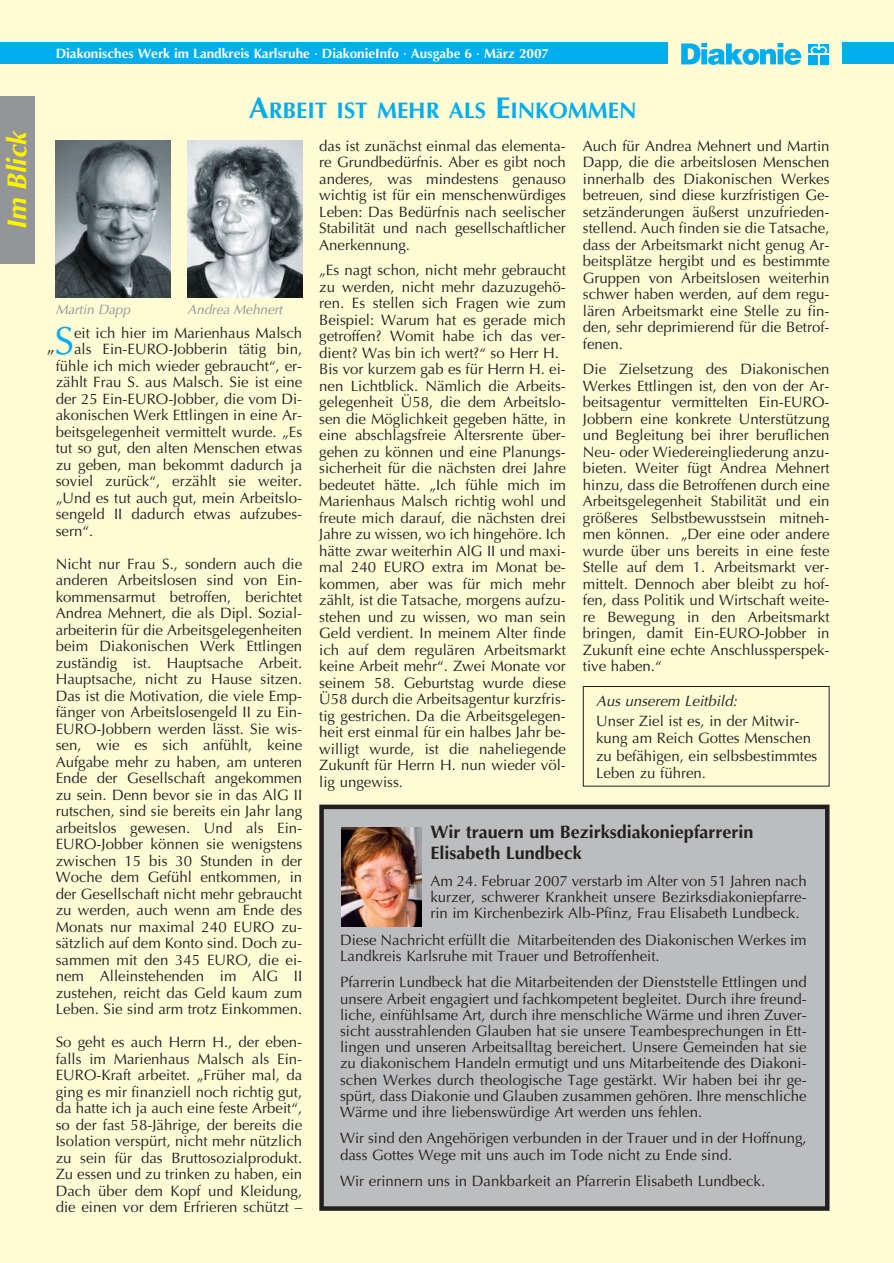
<style>
.page{position:relative;width:894px;height:1263px;background:#fffbd5}
.page>*{position:absolute;margin:0;border:0;box-sizing:border-box;transform-origin:0 0}
.t1{font:39.15px "Optima";color:#00adef}
.t2{font:italic 700 27px "Optima";color:#fff200}
.t3{font:700 22.5px "Optima";color:#00adef}
.t4{font:700 18px/21px "Optima";color:#231f20}
.t5{font:18px "Optima";color:#231f20}
.t6{font:15px/16.5px "Optima";color:#231f20;text-align:justify}
.t7{font:italic 15px "Optima";color:#231f20}
.t8{font:700 13.5px "Optima";color:#fff}
.t9{font:italic 13.5px "Optima";color:#939598}
.s1{font-size:30px}
</style>
<div class="page">
<div style="left:842px;top:43px;width:52px;height:21px;background:#00adef"></div>
<div style="left:0;top:43px;width:668px;height:21px;background:#00adef"></div>
<svg style="left:681px;top:43px;width:120px;height:22px"></svg>
<div style="left:809px;top:44px;width:20px;height:20px;background:#00adef"></div>
<hr style="left:818px;top:44px;width:2px;height:21px;background:#fff">
<hr style="left:808px;top:53px;width:21px;height:2px;background:#fff">
<svg style="left:818px;top:46px;width:9px;height:9px"></svg>
<svg style="left:812px;top:43px;width:13px;height:10px"></svg>
<div style="left:0;top:96px;width:34px;height:168px;background:#939598"></div>
<img style="left:188px;top:140px;width:114px;height:157px">
<img style="left:56px;top:140px;width:114px;height:157px">
<div style="left:322px;top:807px;width:505px;height:402px;background:#bbbdbf"></div>
<div style="left:319px;top:805px;width:511px;height:406px;border:4px solid #231f20"></div>
<img style="left:342px;top:828px;width:79px;height:98px">
<div style="left:583px;top:686px;width:247px;height:101px;border:1px solid #231f20"></div>
<h2 class="t2" style="left:6px;top:230px;width:100px;rotate:-90deg">Im Blick</h2>
<p class="t8" style="left:56px;top:48px;width:495px">Diakonisches Werk im Landkreis Karlsruhe · DiakonieInfo · Ausgabe 6 · März 2007</p>
<h3 class="t3" style="left:249px;top:101px;width:389px"><span class="s1">A</span>RBEIT IST MEHR ALS <span class="s1">E</span>INKOMMEN</h3>
<p class="t9" style="left:56px;top:304px;width:79px">Martin Dapp</p>
<p class="t9" style="left:187px;top:304px;width:99px">Andrea Mehnert</p>
<h1 class="t1" style="left:55px;top:325px;width:21px">S</h1>
<p class="t6" style="left:74px;top:326px;width:230px">eit ich hier im Marienhaus Malsch</p>
<p class="t6" style="left:74px;top:342px;width:230px">als Ein-EURO-Jobberin tätig bin,</p>
<p class="t6" style="left:56px;top:359px;width:248px">fühle ich mich wieder gebraucht“, er-</p>
<p class="t6" style="left:56px;top:375px;width:248px">zählt Frau S. aus Malsch. Sie ist eine</p>
<p class="t6" style="left:56px;top:392px;width:248px">der 25 Ein-EURO-Jobber, die vom Di-</p>
<p class="t6" style="left:56px;top:408px;width:248px">akonischen Werk Ettlingen in eine Ar-</p>
<p class="t6" style="left:56px;top:425px;width:248px">beitsgelegenheit vermittelt wurde. „Es</p>
<p class="t6" style="left:56px;top:441px;width:248px">tut so gut, den alten Menschen etwas</p>
<p class="t6" style="left:56px;top:458px;width:248px">zu geben, man bekommt dadurch ja</p>
<p class="t6" style="left:56px;top:474px;width:248px">soviel zurück“, erzählt sie weiter.</p>
<p class="t6" style="left:56px;top:491px;width:248px">„Und es tut auch gut, mein Arbeitslo-</p>
<p class="t6" style="left:56px;top:507px;width:248px">sengeld II dadurch etwas aufzubes-</p>
<p class="t6" style="left:56px;top:524px;width:39px">sern“.</p>
<p class="t6" style="left:56px;top:557px;width:248px">Nicht nur Frau S., sondern auch die anderen Arbeitslosen sind von Ein&shy;kommensarmut betroffen, berichtet Andrea Mehnert, die als Dipl. Sozial&shy;arbeiterin für die Arbeitsgelegenheiten beim Diakonischen Werk Ettlingen zuständig ist. Hauptsache Arbeit.<br>Hauptsache, nicht zu Hause sitzen.<br>Das ist die Motivation, die viele Emp&shy;fänger von Arbeitslosengeld II zu Ein-EURO-Jobbern werden lässt. Sie wis&shy;sen, wie es sich anfühlt, keine Aufgabe mehr zu haben, am unteren Ende der Gesellschaft angekommen zu sein. Denn bevor sie in das AlG II rutschen, sind sie bereits ein Jahr lang arbeitslos gewesen. Und als Ein-EURO-Jobber können sie wenigstens zwischen 15 bis 30 Stunden in der Woche dem Gefühl entkommen, in der Gesellschaft nicht mehr gebraucht zu werden, auch wenn am Ende des Monats nur maximal 240 EURO zu&shy;sätzlich auf dem Konto sind. Doch zu&shy;sammen mit den 345 EURO, die ei&shy;nem Alleinstehenden im AlG II zustehen, reicht das Geld kaum zum Leben. Sie sind arm trotz Einkommen.</p>
<p class="t6" style="left:56px;top:1035px;width:248px">So geht es auch Herrn H., der eben&shy;falls im Marienhaus Malsch als Ein-EURO-Kraft arbeitet. „Früher mal, da ging es mir finanziell noch richtig gut, da hatte ich ja auch eine feste Arbeit“, so der fast 58-Jährige, der bereits die Isolation verspürt, nicht mehr nützlich zu sein für das Bruttosozialprodukt.<br>Zu essen und zu trinken zu haben, ein Dach über dem Kopf und Kleidung, die einen vor dem Erfrieren schützt –</p>
<p class="t5" style="left:47px;top:339px;width:9px">„</p>
<p class="t6" style="left:319px;top:139px;width:248px">das ist zunächst einmal das elementa&shy;re Grundbedürfnis. Aber es gibt noch anderes, was mindestens genauso wichtig ist für ein menschenwürdiges Leben: Das Bedürfnis nach seelischer Stabilität und nach gesellschaftlicher Anerkennung.</p>
<p class="t6" style="left:319px;top:263px;width:248px;text-align:left">„Es nagt schon, nicht mehr gebraucht zu werden, nicht mehr dazuzugehö&shy;ren. Es stellen sich Fragen wie zum Beispiel: Warum hat es gerade mich getroffen? Womit habe ich das ver&shy;dient? Was bin ich wert?“ so Herr H.<br>Bis vor kurzem gab es für Herrn H. ei&shy;nen Lichtblick. Nämlich die Arbeits&shy;gelegenheit Ü58, die dem Arbeitslo&shy;sen die Möglichkeit gegeben hätte, in eine abschlagsfreie Altersrente über&shy;gehen zu können und eine Planungs&shy;sicherheit für die nächsten drei Jahre bedeutet hätte. „Ich fühle mich im Marienhaus Malsch richtig wohl und freute mich darauf, die nächsten drei Jahre zu wissen, wo ich hingehöre. Ich hätte zwar weiterhin AlG II und maxi&shy;mal 240 EURO extra im Monat be&shy;kommen, aber was für mich mehr zählt, ist die Tatsache, morgens aufzu&shy;stehen und zu wissen, wo man sein Geld verdient. In meinem Alter finde ich auf dem regulären Arbeitsmarkt keine Arbeit mehr“. Zwei Monate vor seinem 58. Geburtstag wurde diese Ü58 durch die Arbeitsagentur kurzfris&shy;tig gestrichen. Da die Arbeitsgelegen&shy;heit erst einmal für ein halbes Jahr be&shy;willigt wurde, ist die naheliegende Zukunft für Herrn H. nun wieder völ&shy;lig ungewiss.</p>
<p class="t6" style="left:583px;top:139px;width:248px">Auch für Andrea Mehnert und Martin Dapp, die die arbeitslosen Menschen innerhalb des Diakonischen Werkes betreuen, sind diese kurzfristigen Ge&shy;setzänderungen äußerst unzufrieden&shy;stellend. Auch finden sie die Tatsache, dass der Arbeitsmarkt nicht genug Ar&shy;beitsplätze hergibt und es bestimmte Gruppen von Arbeitslosen weiterhin schwer haben werden, auf dem regu&shy;lären Arbeitsmarkt eine Stelle zu fin&shy;den, sehr deprimierend für die Betrof&shy;fenen.</p>
<p class="t6" style="left:583px;top:362px;width:248px">Die Zielsetzung des Diakonischen Werkes Ettlingen ist, den von der Ar&shy;beitsagentur vermittelten Ein-EURO-Jobbern eine konkrete Unterstützung und Begleitung bei ihrer beruflichen Neu- oder Wiedereingliederung anzu&shy;bieten. Weiter fügt Andrea Mehnert hinzu, dass die Betroffenen durch eine Arbeitsgelegenheit Stabilität und ein größeres Selbstbewusstsein mitneh&shy;men können. „Der eine oder andere wurde über uns bereits in eine feste Stelle auf dem 1. Arbeitsmarkt ver&shy;mittelt. Dennoch aber bleibt zu hof&shy;fen, dass Politik und Wirtschaft weite&shy;re Bewegung in den Arbeitsmarkt bringen, damit Ein-EURO-Jobber in Zukunft eine echte Anschlussperspek&shy;tive haben.“</p>
<p class="t7" style="left:596px;top:695px;width:145px">Aus unserem Leitbild:</p>
<p class="t6" style="left:596px;top:714px;width:223px;line-height:17.2px;text-align:left">Unser Ziel ist es, in der Mitwir&shy;kung am Reich Gottes Menschen zu befähigen, ein selbsbestimmtes<br>Leben zu führen.</p>
<p class="t4" style="left:430px;top:823px;width:325px">Wir trauern um Bezirksdiakoniepfarrerin<br>Elisabeth Lundbeck</p>
<p class="t6" style="left:430px;top:874px;width:378px">Am 24. Februar 2007 verstarb im Alter von 51 Jahren nach kurzer, schwerer Krankheit unsere Bezirksdiakoniepfarre&shy;rin im Kirchenbezirk Alb-Pfinz, Frau Elisabeth Lundbeck.</p>
<p class="t6" style="left:340px;top:933px;width:468px">Diese Nachricht erfüllt die Mitarbeitenden des Diakonischen Werkes im<br>Landkreis Karlsruhe mit Trauer und Betroffenheit.</p>
<p class="t6" style="left:340px;top:976px;width:468px">Pfarrerin Lundbeck hat die Mitarbeitenden der Dienststelle Ettlingen und unsere Arbeit engagiert und fachkompetent begleitet. Durch ihre freund&shy;liche, einfühlsame Art, durch ihre menschliche Wärme und ihren Zuver&shy;sicht ausstrahlenden Glauben hat sie unsere Teambesprechungen in Ett&shy;lingen und unseren Arbeitsalltag bereichert. Unsere Gemeinden hat sie zu diakonischem Handeln ermutigt und uns Mitarbeitende des Diakoni&shy;schen Werkes durch theologische Tage gestärkt. Wir haben bei ihr ge&shy;spürt, dass Diakonie und Glauben zusammen gehören. Ihre menschliche Wärme und ihre liebenswürdige Art werden uns fehlen.</p>
<p class="t6" style="left:340px;top:1132px;width:468px">Wir sind den Angehörigen verbunden in der Trauer und in der Hoffnung, dass Gottes Wege mit uns auch im Tode nicht zu Ende sind.</p>
<p class="t6" style="left:340px;top:1174px;width:427px">Wir erinnern uns in Dankbarkeit an Pfarrerin Elisabeth Lundbeck.</p>
</div>
